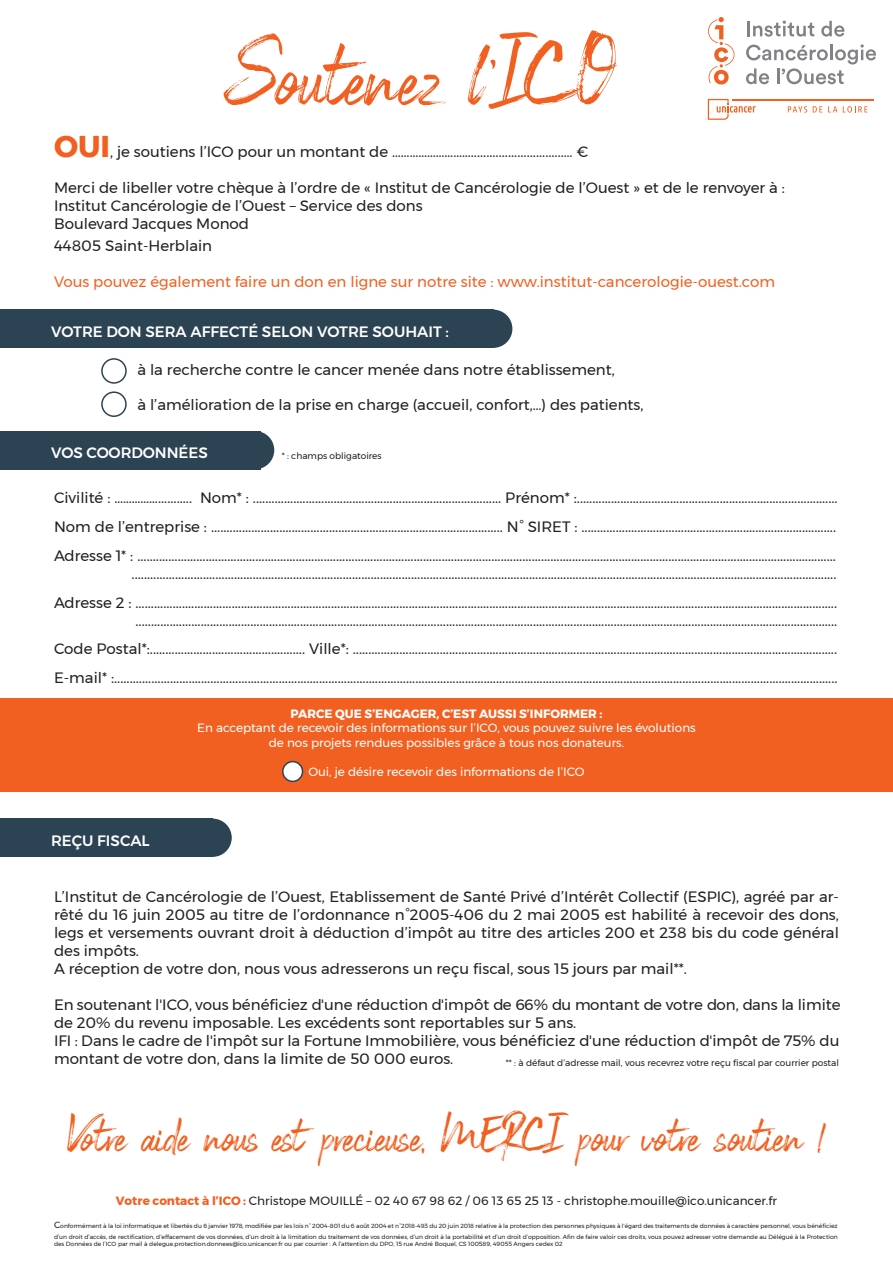
<style>
.page{position:relative;width:893px;height:1263px;background:#fff}
.page>*{position:absolute;margin:0;border:0;box-sizing:border-box;transform-origin:0 0}
.t1{font:67.5px "Black Vosten Personal Use";letter-spacing:.005em;color:#f26021}
.t2{font:36px "Black Vosten Personal Use";color:#f26021}
.t3{font:15px/18px "Montserrat";color:#231f20}
.t4{font:15px "Montserrat";color:#f26021}
.t5{font:500 15px "Montserrat";color:#fff}
.t6{font:12px/14.4px "Montserrat";color:#fff;text-align:center}
.t7{font:12px "Montserrat";color:#231f20}
.t8{font:700 12px "Montserrat";color:#fff}
.t9{font:9px "Montserrat";color:#231f20}
.t10{font:6px/10.8px "Montserrat";color:#231f20}
.s1{font-weight:700;font-size:30px;color:#f26021}
.s2{font-weight:700;color:#f26021}
.s3{font-size:9px}
</style>
<div class="page">
<svg style="left:708px;top:17px;width:26px;height:68px"></svg>
<hr style="left:747px;top:21px;width:3px;height:15px;background:#808285">
<svg style="left:753px;top:21px;width:61px;height:16px"></svg>
<svg style="left:821px;top:21px;width:23px;height:16px"></svg>
<svg style="left:746px;top:44px;width:130px;height:40px"></svg>
<svg style="left:788px;top:106px;width:19px;height:7px"></svg>
<svg style="left:813px;top:106px;width:9px;height:6px"></svg>
<svg style="left:828px;top:106px;width:9px;height:6px"></svg>
<svg style="left:843px;top:106px;width:24px;height:7px"></svg>
<hr style="left:732px;top:99px;width:142px;height:1px;background:#f26021">
<svg style="left:708px;top:99px;width:48px;height:21px"></svg>
<div style="left:0;top:310px;width:493px;height:38px;background:#2c4354"></div>
<div style="left:474px;top:310px;width:38px;height:38px;background:#2c4354;border-radius:50%"></div>
<div style="left:101px;top:358px;width:26px;height:26px;border:2px solid #2c4354;border-radius:50%"></div>
<div style="left:101px;top:391px;width:26px;height:26px;border:2px solid #2c4354;border-radius:50%"></div>
<div style="left:0;top:431px;width:261px;height:38px;background:#2c4354"></div>
<div style="left:236px;top:431px;width:38px;height:38px;background:#2c4354;border-radius:50%"></div>
<div style="left:0;top:698px;width:893px;height:93px;background:#f26021"></div>
<div style="left:283px;top:762px;width:20px;height:19px;background:#fff;border-radius:50%"></div>
<div style="left:282px;top:761px;width:21px;height:21px;border:2px solid #2c4354;border-radius:50%"></div>
<div style="left:0;top:819px;width:213px;height:38px;background:#2c4354"></div>
<div style="left:193px;top:819px;width:39px;height:38px;background:#2c4354;border-radius:50%"></div>
<h1 class="t1" style="left:225px;top:42px;width:394px">Soutenez l 'ICO</h1>
<p class="t3" style="left:54px;top:143px;width:536px"><span class="s1">OUI</span>, je soutiens l’ICO pour un montant de ………………………..............................… €</p>
<p class="t3" style="left:54px;top:179px;width:732px">Merci de libeller votre chèque à l’ordre de « Institut de Cancérologie de l’Ouest » et de le renvoyer à :<br>Institut Cancérologie de l’Ouest – Service des dons<br>Boulevard Jacques Monod</p>
<p class="t3" style="left:54px;top:236px;width:160px">44805 Saint-Herblain</p>
<p class="t4" style="left:54px;top:270px;width:722px">Vous pouvez également faire un don en ligne sur notre site : www.institut-cancerologie-ouest.com</p>
<p class="t5" style="left:51px;top:320px;width:399px">VOTRE DON SERA AFFECTÉ SELON VOTRE SOUHAIT :</p>
<p class="t3" style="left:137px;top:360px;width:479px">à la recherche contre le cancer menée dans notre établissement,</p>
<p class="t3" style="left:137px;top:395px;width:508px">à l’amélioration de la prise en charge (accueil, confort,…) des patients,</p>
<p class="t5" style="left:51px;top:441px;width:158px">VOS COORDONNÉES</p>
<p class="t3" style="left:54px;top:483px;width:785px;line-height:28.8px;text-align:justify">Civilité : ……………........... Nom* : ................................................................................ Prénom* :....................................................................................<br>Nom de l’entreprise : .............................................................................................. N° SIRET : ..................................................................................<br>Adresse 1* : .................................................................................................................................................................................................................................</p>
<p class="t3" style="left:54px;top:559px;width:785px;line-height:28.8px;text-align:right">...................................................................................................................................................................................................................................<br>Adresse 2 : ..................................................................................................................................................................................................................................</p>
<p class="t3" style="left:54px;top:606px;width:785px;line-height:28.8px;text-align:justify;text-indent:82px">..................................................................................................................................................................................................................................<br>Code Postal*:.................................................. Ville*: ............................................................................................................................................................<br>E-mail* :.........................................................................................................................................................................................................................................</p>
<p class="t9" style="left:282px;top:449px;width:102px">* : champs obligatoires</p>
<p class="t5" style="left:51px;top:829px;width:100px">REÇU FISCAL</p>
<p class="t8" style="left:291px;top:704px;width:313px">PARCE QUE S’ENGAGER, C’EST AUSSI S’INFORMER :</p>
<p class="t6" style="left:197px;top:721px;width:500px">En acceptant de recevoir des informations sur l’ICO, vous pouvez suivre les évolutions de nos projets rendues possibles grâce à tous nos donateurs.</p>
<p class="t6" style="left:308px;top:764px;width:278px">Oui, je désire recevoir des informations de l’ICO</p>
<p class="t3" style="left:54px;top:887px;width:786px">L’Institut de Cancérologie de l’Ouest, Etablissement de Santé Privé d’Intérêt Collectif (ESPIC), agréé par ar&shy;rêté du 16 juin 2005 au titre de l’ordonnance n°2005-406 du 2 mai 2005 est habilité à recevoir des dons, legs et versements ouvrant droit à déduction d’impôt au titre des articles 200 et 238 bis du code général des impôts.<br>A réception de votre don, nous vous adresserons un reçu fiscal, sous 15 jours par mail**.</p>
<p class="t3" style="left:54px;top:995px;width:788px">En soutenant l'ICO, vous bénéficiez d'une réduction d'impôt de 66% du montant de votre don, dans la limite de 20% du revenu imposable. Les excédents sont reportables sur 5 ans.<br>IFI : Dans le cadre de l'impôt sur la Fortune Immobilière, vous bénéficiez d'une réduction d'impôt de 75% du montant de votre don, dans la limite de 50 000 euros.</p>
<p class="t9" style="left:506px;top:1056px;width:335px">** : à défaut d’adresse mail, vous recevrez votre reçu fiscal par courrier postal</p>
<h2 class="t2" style="left:67px;top:1117px;width:759px">Votre aide nous est precieuse, MERCI pour votre soutien !</h2>
<p class="t7" style="left:116px;top:1191px;width:663px"><span class="s2">Votre contact à l’ICO :</span> Christope MOUILLÉ – 02 40 67 98 62 / 06 13 65 25 13 - christophe.mouille@ico.unicancer.fr</p>
<p class="t10" style="left:54px;top:1220px;width:785px"><span class="s3">C</span>onformément à la loi informatique et libertés du 6 janvier 1978, modifiée par les lois n° 2004-801 du 6 août 2004 et n°2018-493 du 20 juin 2018 relative à la protection des personnes physiques à l'égard des traitements de données à caractère personnel, vous bénéficiez d’un droit d’accès, de rectification, d’effacement de vos données, d’un droit à la limitation du traitement de vos données, d’un droit à la portabilité et d’un droit d’opposition. Afin de faire valoir ces droits, vous pouvez adresser votre demande au Délégué à la Protection</p>
<p class="t10" style="left:54px;top:1238px;width:510px">des Données de l’ICO par mail à delegue.protection.donnees@ico.unicancer.fr ou par courrier : A l’attention du DPO, 15 rue André Boquel, CS 100589, 49055 Angers cedex 02</p>
</div>
